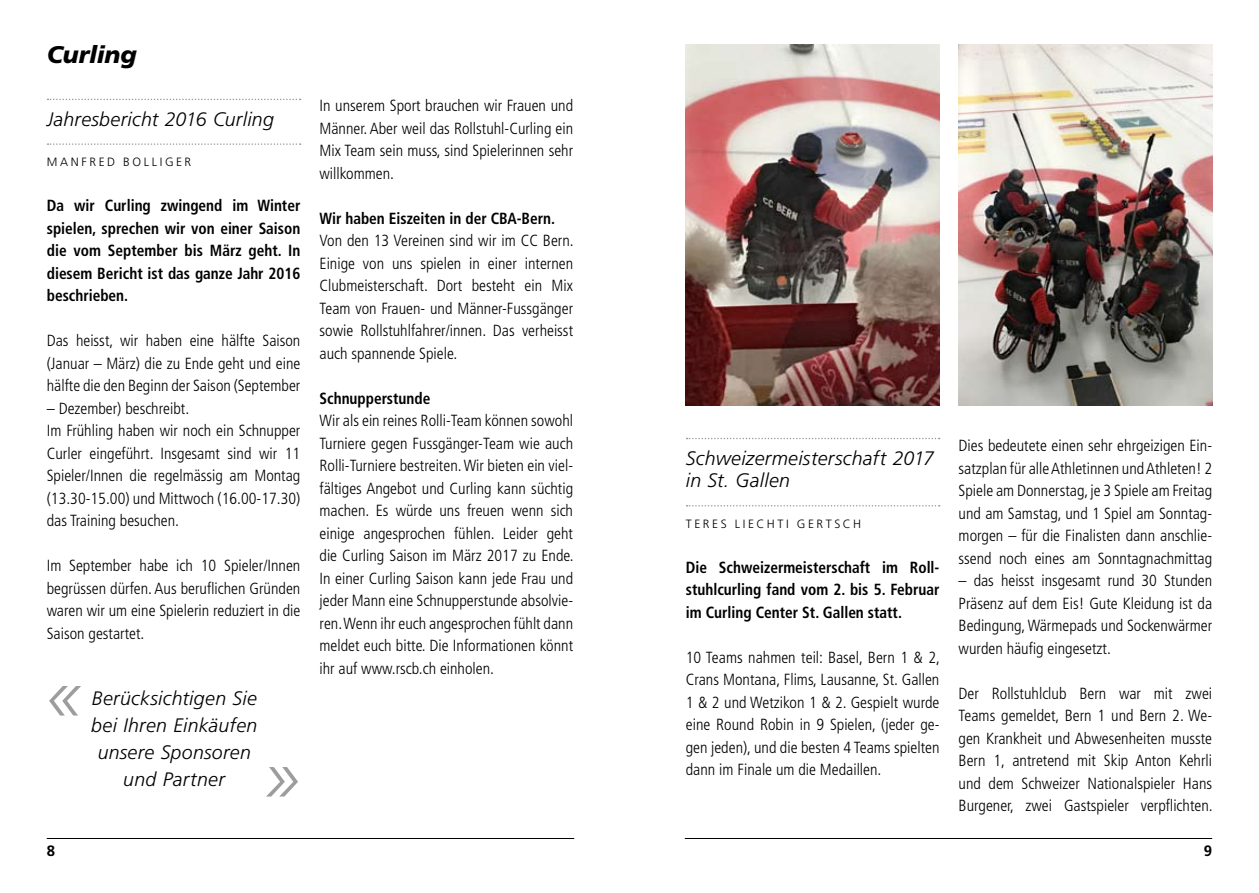
<style>
.page{position:relative;width:1259px;height:893px;background:#fff}
.page>*{position:absolute;margin:0;border:0;box-sizing:border-box;transform-origin:0 0}
.t1{font:italic 300 72px "Frutiger LT Std";color:#9c9d9f}
.t2{font:italic 900 24px "Frutiger LT Std";letter-spacing:-.005em;color:#000}
.t3{font:italic 300 19.5px/27px "Frutiger LT Std";letter-spacing:.015em;color:#000}
.t4{font:300 condensed 16.2px/22.5px "Frutiger LT Std";color:#000;text-align:justify}
.t5{font:700 condensed 16.2px/22.5px "Frutiger LT Std";color:#000;text-align:justify;scale:.95 1}
.t6{font:700 15px "Frutiger LT Std";color:#000}
.t7{font:300 12px "Frutiger LT Std";letter-spacing:.215em;color:#000}
</style>
<div class="page">
<hr style="left:47px;top:838px;width:527px;height:1px;background:#000">
<hr style="left:685px;top:838px;width:527px;height:1px;background:#000">
<img style="left:686px;top:45px;width:254px;height:361px">
<img style="left:958px;top:45px;width:254px;height:361px">
<svg style="left:686px;top:438px;width:253px;height:1px"></svg>
<svg style="left:686px;top:505px;width:253px;height:1px"></svg>
<svg style="left:48px;top:99px;width:253px;height:1px"></svg>
<svg style="left:48px;top:143px;width:253px;height:2px"></svg>
<h2 class="t2" style="left:47px;top:40px;width:91px">Curling</h2>
<p class="t3" style="left:47px;top:106px;width:229px">Jahresbericht 2016 Curling</p>
<p class="t7" style="left:47px;top:155px;width:146px">M ANFRED B OLLIG ER</p>
<p class="t5" style="left:47px;top:194px;width:268px">Da wir Curling zwingend im Winter spielen, sprechen wir von einer Saison die vom September bis März geht. In diesem Bericht ist das ganze Jahr 2016 beschrieben.</p>
<p class="t4" style="left:47px;top:330px;width:255px">Das heisst, wir haben eine hälfte Saison (Januar – März) die zu Ende geht und eine hälfte die den Beginn der Saison (September</p>
<p class="t4" style="left:47px;top:397px;width:255px;text-align:left">– Dezember) beschreibt.<br>Im Frühling haben wir noch ein Schnupper Curler eingeführt. Insgesamt sind wir 11<br>Spieler/Innen die regelmässig am Montag (13.30-15.00) und Mittwoch (16.00-17.30) das Training besuchen.</p>
<p class="t4" style="left:47px;top:554px;width:255px">Im September habe ich 10 Spieler/Innen begrüssen dürfen. Aus beruflichen Gründen waren wir um eine Spielerin reduziert in die Saison gestartet.</p>
<h1 class="t1" style="left:47px;top:654px;width:37px">«</h1>
<p class="t3" style="left:91px;top:685px;width:168px;text-align:center">Berücksichtigen Sie bei Ihren Einkäufen unsere Sponsoren und Partner</p>
<h1 class="t1" style="left:264px;top:735px;width:37px">»</h1>
<p class="t4" style="left:319px;top:94px;width:255px">In unserem Sport brauchen wir Frauen und Männer. Aber weil das Rollstuhl-Curling ein Mix Team sein muss, sind Spielerinnen sehr willkommen.</p>
<p class="t5" style="left:319px;top:207px;width:249px">Wir haben Eiszeiten in der CBA-Bern.</p>
<p class="t4" style="left:319px;top:230px;width:256px">Von den 13 Vereinen sind wir im CC Bern.<br>Einige von uns spielen in einer internen Clubmeisterschaft. Dort besteht ein Mix Team von Frauen- und Männer-Fussgänger sowie Rollstuhlfahrer/innen. Das verheisst auch spannende Spiele.</p>
<p class="t5" style="left:319px;top:387px;width:118px">Schnupperstunde</p>
<p class="t4" style="left:319px;top:410px;width:256px">Wir als ein reines Rolli-Team können sowohl Turniere gegen Fussgänger-Team wie auch Rolli-Turniere bestreiten. Wir bieten ein viel&shy;fältiges Angebot und Curling kann süchtig machen. Es würde uns freuen wenn sich einige angesprochen fühlen. Leider geht die Curling Saison im März 2017 zu Ende.<br>In einer Curling Saison kann jede Frau und jeder Mann eine Schnupperstunde absolvie&shy;ren. Wenn ihr euch angesprochen fühlt dann meldet euch bitte. Die Informationen könnt ihr auf www.rscb.ch einholen.</p>
<p class="t3" style="left:686px;top:447px;width:250px;line-height:22.5px">Schweizermeisterschaft 2017 in St. Gallen</p>
<p class="t7" style="left:686px;top:517px;width:175px">TERES LIECH TI GERTSCH</p>
<p class="t5" style="left:686px;top:556px;width:268px">Die Schweizermeisterschaft im Roll&shy;stuhlcurling fand vom 2. bis 5. Februar im Curling Center St. Gallen statt.</p>
<p class="t4" style="left:686px;top:646px;width:256px">10 Teams nahmen teil: Basel, Bern 1 &amp; 2, Crans Montana, Flims, Lausanne, St. Gallen 1 &amp; 2 und Wetzikon 1 &amp; 2. Gespielt wurde eine Round Robin in 9 Spielen, (jeder ge&shy;gen jeden), und die besten 4 Teams spielten dann im Finale um die Medaillen.</p>
<p class="t4" style="left:958px;top:435px;width:255px">Dies bedeutete einen sehr ehrgeizigen Ein&shy;satzplan für alle Athletinnen und Athleten! 2<br>Spiele am Donnerstag, je 3 Spiele am Freitag und am Samstag, und 1 Spiel am Sonntag&shy;morgen – für die Finalisten dann anschlie&shy;ssend noch eines am Sonntagnachmittag</p>
<p class="t4" style="left:958px;top:570px;width:255px">– das heisst insgesamt rund 30 Stunden Präsenz auf dem Eis! Gute Kleidung ist da Bedingung, Wärmepads und Sockenwärmer wurden häufig eingesetzt.</p>
<p class="t4" style="left:958px;top:682px;width:256px">Der Rollstuhlclub Bern war mit zwei Teams gemeldet, Bern 1 und Bern 2. We&shy;gen Krankheit und Abwesenheiten musste Bern 1, antretend mit Skip Anton Kehrli und dem Schweizer Nationalspieler Hans Burgener, zwei Gastspieler verpflichten.</p>
<p class="t6" style="left:47px;top:842px;width:10px">8</p>
<p class="t6" style="left:1203px;top:842px;width:10px">9</p>
</div>
